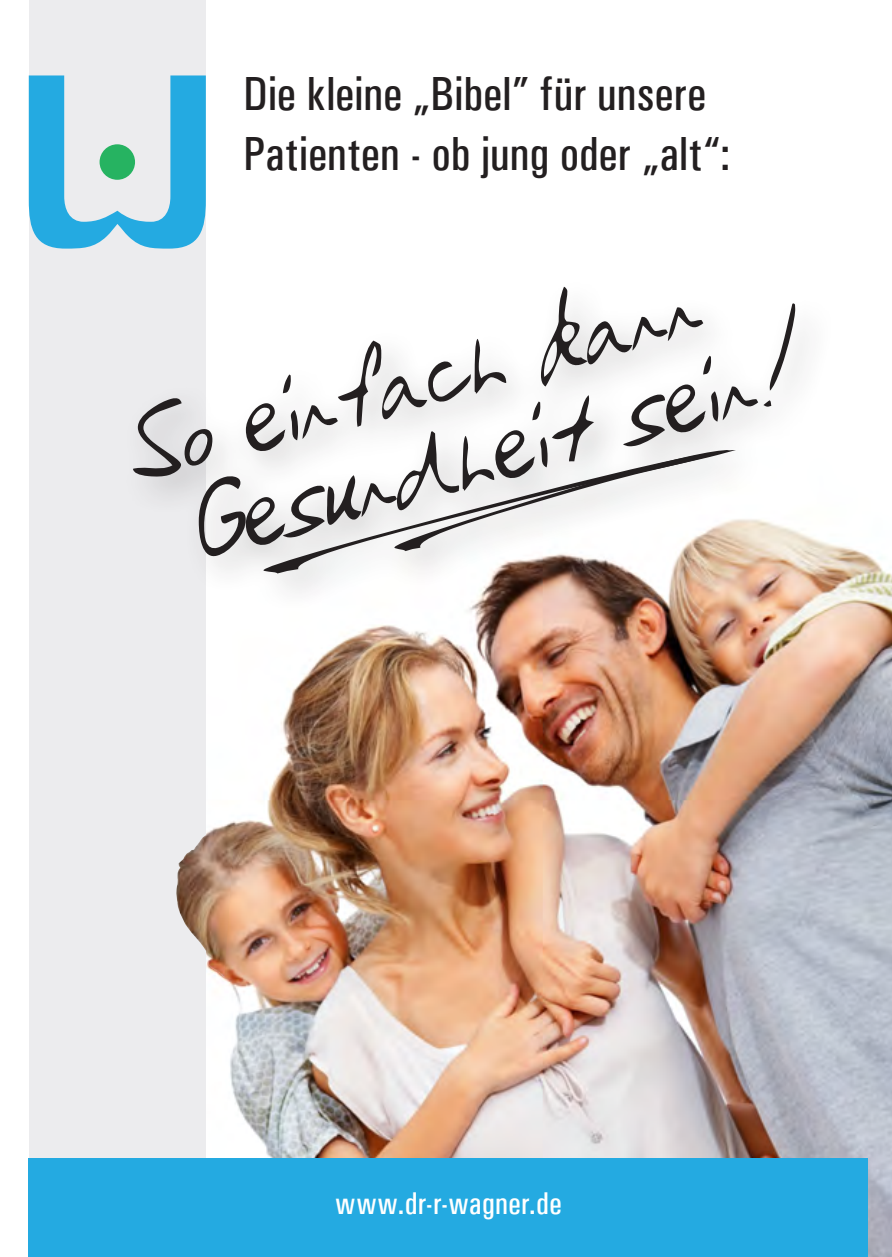
<style>
.page{position:relative;width:892px;height:1257px;background:#fff}
.page>*{position:absolute;margin:0;border:0;box-sizing:border-box;transform-origin:0 0}
.t1{font:italic 101.4px/90.6px "Darins Hand";color:#231f20}
.t2{font:500 condensed 48px/60px "Univers";letter-spacing:.005em;color:#231f20}
.t3{font:500 condensed 31.5px "Univers";letter-spacing:.015em;color:#fff}
</style>
<div class="page">
<img style="left:220px;top:545px;width:671px;height:712px">
<div style="left:29px;top:0;width:177px;height:1257px;background:#ececee"></div>
<div style="left:29px;top:1158px;width:838px;height:99px;background:#24aae1"></div>
<svg style="left:29px;top:75px;width:177px;height:174px"></svg>
<div style="left:121px;top:274px;width:714px;height:338px;background:#231f20;opacity:.3"></div>
<svg style="left:260px;top:442px;width:478px;height:135px;fill:#f3f3f3"></svg>
<svg style="left:391px;top:443px;width:342px;height:111px"></svg>
<img style="left:176px;top:822px;width:59px;height:155px">
<p class="t2" style="left:243px;top:64px;width:489px">Die kleine „Bibel” für unsere<br>Patienten - ob jung oder „alt“:</p>
<h1 class="t1" style="left:150px;top:396px;width:623px;text-indent:-44px;rotate:-15deg">So einfach kann<br>Gesundheit sein!</h1>
<p class="t3" style="left:335px;top:1184px;width:228px">www.dr-r-wagner.de</p>
</div>
